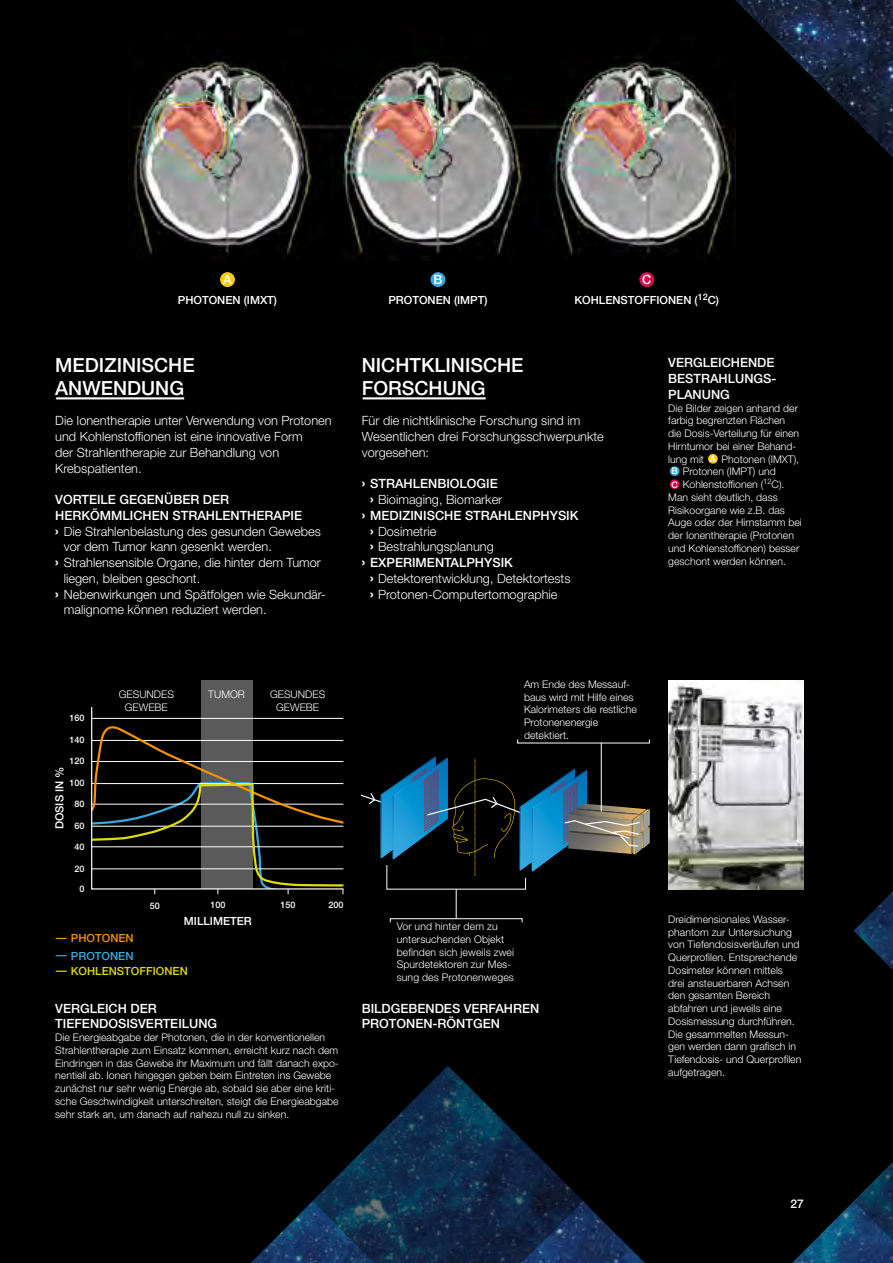
<style>
.page{position:relative;width:893px;height:1263px;background:#000}
.page>*{position:absolute;margin:0;border:0;box-sizing:border-box;transform-origin:0 0}
.SUBHEADLINE_UNTERSTR{font:500 19.5px "Helvetica Neue LT Std";color:#fff}
.t1{font:300 12.75px/15.8px "Helvetica Neue LT Std";color:#fff}
.t2{font:500 12.75px "Helvetica Neue LT Std";color:#fff}
.t3{font:500 12px "Helvetica Neue LT Std";color:#fff}
.t4{font:500 11.25px "Helvetica Neue LT Std";color:#fff}
.t5{font:500 11.25px/17.2px "Helvetica Neue LT Std";color:#f39200}
.t6{font:500 11.25px "Helvetica Neue LT Std";color:#dedc00}
.t7{font:300 10.5px/12.8px "Helvetica Neue LT Std";color:#fff}
.t8{font:500 9px "Helvetica Neue LT Std";color:#fff}
.s1{font-weight:700;font-size:15px}
.s2{color:#36a9e1}
</style>
<div class="page">
<hr style="left:56px;top:397px;width:128px;height:2px;background:#fff">
<hr style="left:363px;top:397px;width:123px;height:2px;background:#fff">
<img style="left:129px;top:30px;width:606px;height:231px">
<div style="left:201px;top:680px;width:51px;height:209px;background:#5a5a5a"></div>
<svg style="left:90px;top:706px;width:253px;height:184px"></svg>
<div style="left:639px;top:272px;width:15px;height:15px;background:#d60b52;border-radius:50%"></div>
<div style="left:431px;top:272px;width:14px;height:15px;background:#36a9e1;border-radius:50%"></div>
<div style="left:220px;top:272px;width:15px;height:15px;background:#facd00;border-radius:50%"></div>
<div style="left:708px;top:454px;width:10px;height:10px;background:#facd00;border-radius:50%"></div>
<div style="left:670px;top:466px;width:9px;height:10px;background:#36a9e1;border-radius:50%"></div>
<div style="left:670px;top:479px;width:9px;height:10px;background:#d60b52;border-radius:50%"></div>
<svg style="left:92px;top:725px;width:801px;height:538px;background:#080e12"></svg>
<hr style="left:601px;top:743px;width:1px;height:68px;background:#fff">
<img style="left:668px;top:680px;width:136px;height:209px">
<p class="t2" style="left:223px;top:272px;width:10px">A</p>
<p class="t2" style="left:433px;top:272px;width:10px">B</p>
<p class="t2" style="left:642px;top:272px;width:11px">C</p>
<p class="t4" style="left:178px;top:294px;width:101px">PHOTONEN (IMXT)</p>
<p class="t4" style="left:388px;top:294px;width:101px">PROTONEN (IMPT)</p>
<p class="t4" style="left:575px;top:294px;width:146px">KOHLENSTOFFIONEN (<sup>12</sup>C)</p>
<p class="SUBHEADLINE_UNTERSTR" style="left:55px;top:353px;width:141px">MEDIZINISCHE</p>
<p class="SUBHEADLINE_UNTERSTR" style="left:55px;top:377px;width:130px">ANWENDUNG</p>
<p class="t1" style="left:55px;top:413px;width:278px">Die Ionentherapie unter Verwendung von Protonen und Kohlenstoffionen ist eine innovative Form</p>
<p class="t1" style="left:55px;top:444px;width:225px">der Strahlentherapie zur Behandlung von</p>
<p class="t1" style="left:55px;top:460px;width:88px">Krebspatienten.</p>
<p class="t2" style="left:55px;top:492px;width:175px">VORTEILE GEGENÜBER DER</p>
<p class="t2" style="left:55px;top:508px;width:248px">HERKÖMMLICHEN STRAHLENTHERAPIE</p>
<p class="t1" style="left:55px;top:523px;width:267px"><span class="s1">›</span> Die Strahlenbelastung des gesunden Gewebes</p>
<p class="t1" style="left:64px;top:539px;width:210px">vor dem Tumor kann gesenkt werden.</p>
<p class="t1" style="left:64px;top:554px;width:259px;text-indent:-9px"><span class="s1">›</span> Strahlensensible Organe, die hinter dem Tumor liegen, bleiben geschont.</p>
<p class="t1" style="left:55px;top:586px;width:272px"><span class="s1">›</span> Nebenwirkungen und Spätfolgen wie Sekundär-</p>
<p class="t1" style="left:64px;top:602px;width:204px">malignome können reduziert werden.</p>
<p class="SUBHEADLINE_UNTERSTR" style="left:362px;top:353px;width:163px">NICHTKLINISCHE</p>
<p class="SUBHEADLINE_UNTERSTR" style="left:362px;top:377px;width:125px">FORSCHUNG</p>
<p class="t1" style="left:362px;top:413px;width:220px">Für die nichtklinische Forschung sind im</p>
<p class="t1" style="left:362px;top:428px;width:244px">Wesentlichen drei Forschungsschwerpunkte</p>
<p class="t1" style="left:362px;top:444px;width:69px">vorgesehen:</p>
<p class="t2" style="left:362px;top:476px;width:138px"><span class="s1">›</span> STRAHLENBIOLOGIE</p>
<p class="t1" style="left:370px;top:491px;width:134px"><span class="s1">›</span> Bioimaging, Biomarker</p>
<p class="t2" style="left:362px;top:508px;width:218px"><span class="s1">›</span> MEDIZINISCHE STRAHLENPHYSIK</p>
<p class="t1" style="left:370px;top:523px;width:68px"><span class="s1">›</span> Dosimetrie</p>
<p class="t1" style="left:370px;top:539px;width:125px"><span class="s1">›</span> Bestrahlungsplanung</p>
<p class="t2" style="left:362px;top:555px;width:153px"><span class="s1">›</span> EXPERIMENTALPHYSIK</p>
<p class="t1" style="left:370px;top:570px;width:202px"><span class="s1">›</span> Detektorentwicklung, Detektortests</p>
<p class="t1" style="left:370px;top:586px;width:189px"><span class="s1">›</span> Protonen-Computertomographie</p>
<p class="t8" style="left:70px;top:712px;width:17px">160</p>
<p class="t8" style="left:70px;top:735px;width:17px">140</p>
<p class="t8" style="left:70px;top:756px;width:17px">120</p>
<p class="t4" style="left:53px;top:829px;width:65px;rotate:-90deg">DOSIS IN %</p>
<p class="t8" style="left:70px;top:778px;width:17px">100</p>
<p class="t8" style="left:75px;top:798px;width:12px">80</p>
<p class="t8" style="left:75px;top:820px;width:12px">60</p>
<p class="t8" style="left:75px;top:841px;width:12px">40</p>
<p class="t8" style="left:75px;top:863px;width:12px">20</p>
<p class="t8" style="left:80px;top:883px;width:7px">0</p>
<p class="t7" style="left:119px;top:688px;width:57px;text-align:center">GESUNDES<br>GEWEBE</p>
<p class="t7" style="left:270px;top:688px;width:57px;text-align:center">GESUNDES<br>GEWEBE</p>
<p class="t7" style="left:208px;top:688px;width:38px">TUMOR</p>
<p class="t8" style="left:150px;top:901px;width:12px">50</p>
<p class="t8" style="left:210px;top:899px;width:17px">100</p>
<p class="t8" style="left:281px;top:899px;width:17px">150</p>
<p class="t8" style="left:328px;top:899px;width:17px">200</p>
<p class="t4" style="left:184px;top:914px;width:69px">MILLIMETER</p>
<p class="t5" style="left:71px;top:930px;width:64px">PHOTONEN<br><span class="s2">PROTONEN</span></p>
<p class="t6" style="left:71px;top:964px;width:118px">KOHLENSTOFFIONEN</p>
<p class="t2" style="left:55px;top:1000px;width:103px">VERGLEICH DER</p>
<p class="t2" style="left:55px;top:1016px;width:164px">TIEFENDOSISVERTEILUNG</p>
<p class="t7" style="left:55px;top:1031px;width:285px">Die Energieabgabe der Photonen, die in der konventionellen Strahlentherapie zum Einsatz kommen, erreicht kurz nach dem Eindringen in das Gewebe ihr Maximum und fällt danach expo&shy;nentiell ab. Ionen hingegen geben beim Eintreten ins Gewebe zunächst nur sehr wenig Energie ab, sobald sie aber eine kriti&shy;sche Geschwindigkeit unterschreiten, steigt die Energieabgabe sehr stark an, um danach auf nahezu null zu sinken.</p>
<p class="t7" style="left:524px;top:677px;width:114px">Am Ende des Messauf&shy;baus wird mit Hilfe eines<br>Kalorimeters die restliche<br>Protonenenergie detektiert.</p>
<p class="t7" style="left:397px;top:920px;width:119px">Vor und hinter dem zu untersuchenden Objekt befinden sich jeweils zwei<br>Spurdetektoren zur Mes&shy;sung des Protonenweges</p>
<p class="t2" style="left:362px;top:1000px;width:179px">BILDGEBENDES VERFAHREN</p>
<p class="t2" style="left:362px;top:1016px;width:140px">PROTONEN-RÖNTGEN</p>
<p class="t2" style="left:668px;top:355px;width:108px">VERGLEICHENDE</p>
<p class="t2" style="left:668px;top:371px;width:110px">BESTRAHLUNGS-</p>
<p class="t2" style="left:668px;top:387px;width:63px">PLANUNG</p>
<p class="t7" style="left:668px;top:401px;width:132px">Die Bilder zeigen anhand der farbig begrenzten Flächen die Dosis-Verteilung für einen<br>Hirntumor bei einer Behand&shy;lung mit</p>
<p class="t7" style="left:722px;top:452px;width:79px">Photonen (IMXT),</p>
<p class="t7" style="left:683px;top:465px;width:94px">Protonen (IMPT) und</p>
<p class="t7" style="left:683px;top:478px;width:103px">Kohlenstoffionen (<sup>12</sup>C).</p>
<p class="t7" style="left:668px;top:490px;width:111px">Man sieht deutlich, dass</p>
<p class="t7" style="left:668px;top:503px;width:118px">Risikoorgane wie z.B. das</p>
<p class="t7" style="left:668px;top:516px;width:135px">Auge oder der Hirnstamm bei</p>
<p class="t7" style="left:668px;top:529px;width:127px">der Ionentherapie (Protonen</p>
<p class="t7" style="left:668px;top:541px;width:133px">und Kohlenstoffionen) besser</p>
<p class="t7" style="left:668px;top:554px;width:119px">geschont werden können.</p>
<p class="t8" style="left:710px;top:453px;width:8px">A</p>
<p class="t8" style="left:671px;top:466px;width:8px">B</p>
<p class="t8" style="left:671px;top:479px;width:8px">C</p>
<p class="t7" style="left:668px;top:912px;width:135px">Dreidimensionales Wasser&shy;phantom zur Untersuchung von Tiefendosisverläufen und<br>Querprofilen. Entsprechende<br>Dosimeter können mittels drei ansteuerbaren Achsen den gesamten Bereich abfahren und jeweils eine<br>Dosismessung durchführen.<br>Die gesammelten Messun&shy;gen werden dann grafisch in<br>Tiefendosis- und Querprofilen aufgetragen.</p>
<p class="t3" style="left:790px;top:1196px;width:15px">27</p>
</div>
